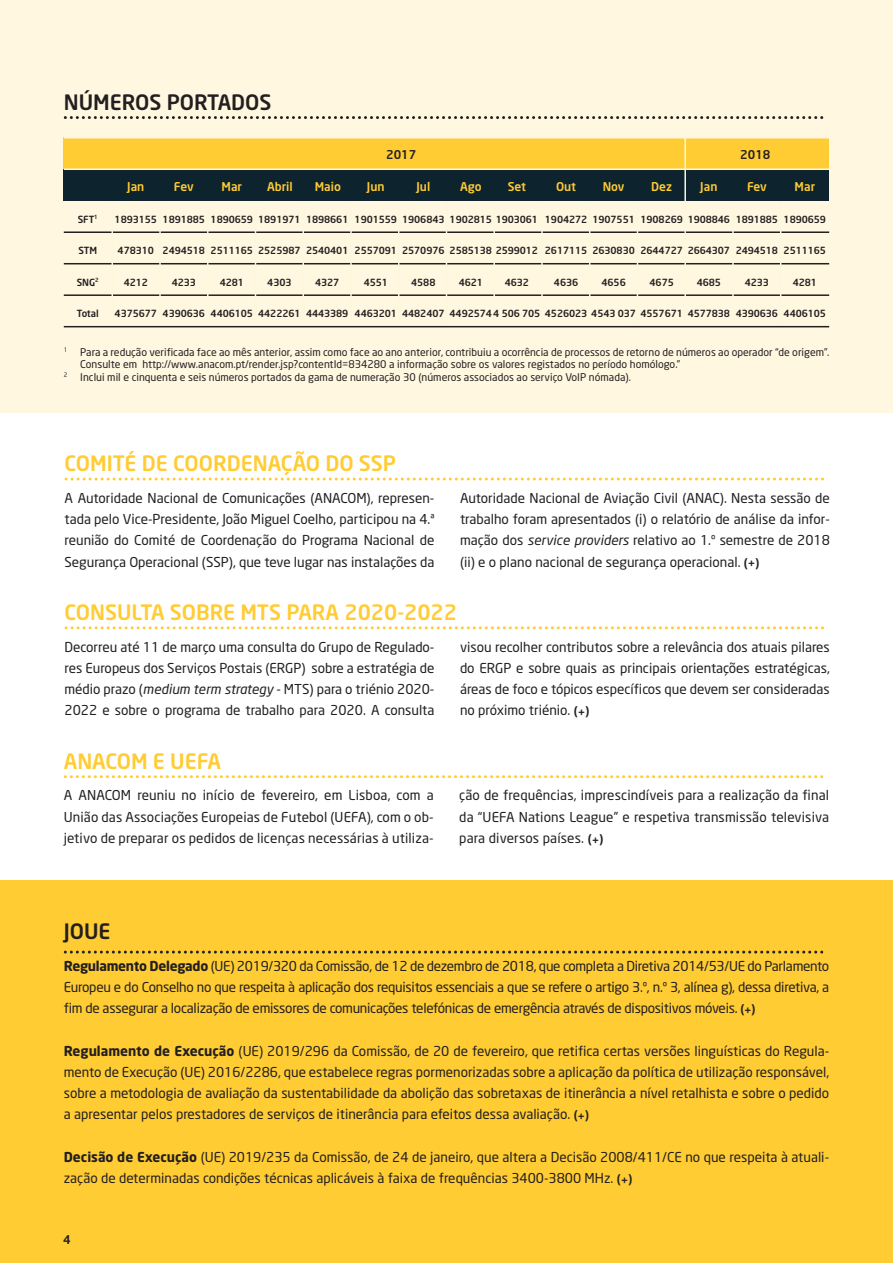
<style>
.page{position:relative;width:893px;height:1263px;background:#fff}
.page>*{position:absolute;margin:0;border:0;box-sizing:border-box;transform-origin:0 0}
.TÍTULOS_PEQUENOS{font:500 21px "Neo Sans";color:#fc3}
.TÍTULOS_PEQUENOS-2{font:500 21px "Neo Sans";color:#231f20}
.Texto{font:13.5px/21.3px "Neo Sans";color:#231f20;text-align:justify}
.TÍTULOS_GRANDES{font:500 12px "Neo Sans";color:#fc3}
.TÍTULOS_GRANDES-2{font:500 12px "Neo Sans";color:#231f20}
.legendas{font:10.5px/12.6px "Neo Sans";color:#231f20}
.TÍTULOS_GRANDES-3{font:500 9.75px "Neo Sans";letter-spacing:-.01em;color:#231f20}
.s1{font-style:italic}
.s2{font-weight:500;font-size:12px}
.s3{font-weight:700}
</style>
<div class="page">
<div style="left:0;top:880px;width:893px;height:383px;background:#fc3"></div>
<svg style="left:65px;top:950px;width:759px;height:3px"></svg>
<svg style="left:66px;top:626px;width:758px;height:3px"></svg>
<svg style="left:65px;top:775px;width:759px;height:3px"></svg>
<svg style="left:66px;top:477px;width:758px;height:3px"></svg>
<div style="left:0;top:0;width:893px;height:412px;background:#fff7e0"></div>
<div style="left:64px;top:138px;width:765px;height:31px;background:#fc3"></div>
<hr style="left:64px;top:326px;width:765px;height:1px;background:#231f20">
<hr style="left:64px;top:294px;width:765px;height:2px;background:#231f20">
<hr style="left:64px;top:263px;width:765px;height:1px;background:#231f20">
<hr style="left:64px;top:231px;width:765px;height:2px;background:#231f20">
<hr style="left:112px;top:183px;width:1px;height:140px;background:#fef7dd">
<hr style="left:159px;top:183px;width:2px;height:140px;background:#fef7dd">
<hr style="left:207px;top:183px;width:2px;height:140px;background:#fef7dd">
<hr style="left:541px;top:183px;width:2px;height:140px;background:#fef7dd">
<hr style="left:302px;top:183px;width:2px;height:140px;background:#fef7dd">
<hr style="left:350px;top:183px;width:2px;height:140px;background:#fef7dd">
<hr style="left:589px;top:183px;width:1px;height:140px;background:#fef7dd">
<hr style="left:446px;top:183px;width:1px;height:140px;background:#fef7dd">
<hr style="left:255px;top:183px;width:1px;height:140px;background:#fef7dd">
<hr style="left:732px;top:183px;width:2px;height:140px;background:#fef7dd">
<hr style="left:780px;top:183px;width:1px;height:140px;background:#fef7dd">
<svg style="left:65px;top:116px;width:759px;height:3px"></svg>
<hr style="left:493px;top:183px;width:2px;height:140px;background:#fef7dd">
<hr style="left:637px;top:183px;width:1px;height:140px;background:#fef7dd">
<div style="left:64px;top:169px;width:765px;height:32px;background:#0d232e"></div>
<hr style="left:64px;top:137px;width:765px;height:2px;background:#fef7dd">
<hr style="left:64px;top:168px;width:765px;height:2px;background:#fef7dd">
<hr style="left:398px;top:208px;width:1px;height:115px;background:#fef7dd">
<hr style="left:684px;top:134px;width:2px;height:189px;background:#fef7dd">
<p class="TÍTULOS_PEQUENOS-2" style="left:64px;top:89px;width:209px">NÚMEROS PORTADOS</p>
<p class="TÍTULOS_GRANDES-2" style="left:386px;top:147px;width:32px">2017</p>
<p class="TÍTULOS_GRANDES-2" style="left:740px;top:147px;width:32px">2018</p>
<p class="TÍTULOS_GRANDES" style="left:127px;top:179px;width:19px">Jan</p>
<p class="TÍTULOS_GRANDES" style="left:174px;top:179px;width:21px">Fev</p>
<p class="TÍTULOS_GRANDES" style="left:222px;top:179px;width:22px">Mar</p>
<p class="TÍTULOS_GRANDES" style="left:267px;top:179px;width:27px">Abril</p>
<p class="TÍTULOS_GRANDES" style="left:315px;top:179px;width:28px">Maio</p>
<p class="TÍTULOS_GRANDES" style="left:367px;top:179px;width:19px">Jun</p>
<p class="TÍTULOS_GRANDES" style="left:416px;top:179px;width:15px">Jul</p>
<p class="TÍTULOS_GRANDES" style="left:460px;top:179px;width:23px">Ago</p>
<p class="TÍTULOS_GRANDES" style="left:508px;top:179px;width:20px">Set</p>
<p class="TÍTULOS_GRANDES" style="left:556px;top:179px;width:22px">Out</p>
<p class="TÍTULOS_GRANDES" style="left:603px;top:179px;width:23px">Nov</p>
<p class="TÍTULOS_GRANDES" style="left:651px;top:179px;width:22px">Dez</p>
<p class="TÍTULOS_GRANDES" style="left:700px;top:179px;width:19px">Jan</p>
<p class="TÍTULOS_GRANDES" style="left:747px;top:179px;width:21px">Fev</p>
<p class="TÍTULOS_GRANDES" style="left:795px;top:179px;width:22px">Mar</p>
<p class="TÍTULOS_GRANDES-3" style="left:78px;top:213px;width:22px">SFT<sup>1</sup></p>
<p class="TÍTULOS_GRANDES-3" style="left:115px;top:213px;width:713px">1893155 1891885 1890659 1891971 1898661 1901559 1906843 1902815 1903061 1904272 1907551 1908269 1908846 1891885 1890659</p>
<p class="TÍTULOS_GRANDES-3" style="left:78px;top:244px;width:20px">STM</p>
<p class="TÍTULOS_GRANDES-3" style="left:118px;top:244px;width:710px">478310 2494518 2511165 2525987 2540401 2557091 2570976 2585138 2599012 2617115 2630830 2644727 2664307 2494518 2511165</p>
<p class="TÍTULOS_GRANDES-3" style="left:77px;top:276px;width:23px">SNG<sup>2</sup></p>
<p class="TÍTULOS_GRANDES-3" style="left:124px;top:276px;width:26px">4212</p>
<p class="TÍTULOS_GRANDES-3" style="left:172px;top:276px;width:26px">4233</p>
<p class="TÍTULOS_GRANDES-3" style="left:220px;top:276px;width:26px">4281</p>
<p class="TÍTULOS_GRANDES-3" style="left:267px;top:276px;width:26px">4303</p>
<p class="TÍTULOS_GRANDES-3" style="left:315px;top:276px;width:26px">4327</p>
<p class="TÍTULOS_GRANDES-3" style="left:364px;top:276px;width:26px">4551</p>
<p class="TÍTULOS_GRANDES-3" style="left:411px;top:276px;width:26px">4588</p>
<p class="TÍTULOS_GRANDES-3" style="left:459px;top:276px;width:26px">4621</p>
<p class="TÍTULOS_GRANDES-3" style="left:505px;top:276px;width:26px">4632</p>
<p class="TÍTULOS_GRANDES-3" style="left:554px;top:276px;width:26px">4636</p>
<p class="TÍTULOS_GRANDES-3" style="left:601px;top:276px;width:26px">4656</p>
<p class="TÍTULOS_GRANDES-3" style="left:650px;top:276px;width:26px">4675</p>
<p class="TÍTULOS_GRANDES-3" style="left:697px;top:276px;width:26px">4685</p>
<p class="TÍTULOS_GRANDES-3" style="left:745px;top:276px;width:26px">4233</p>
<p class="TÍTULOS_GRANDES-3" style="left:793px;top:276px;width:26px">4281</p>
<p class="TÍTULOS_GRANDES-3" style="left:77px;top:307px;width:23px">Total</p>
<p class="TÍTULOS_GRANDES-3" style="left:115px;top:307px;width:713px">4375677 4390636 4406105 4422261 4443389 4463201 4482407 44925744 506 705 4526023 4543 037 4557671 4577838 4390636 4406105</p>
<p class="legendas" style="left:80px;top:345px;width:750px;text-indent:-16px"><sup>1</sup> Para a redução verificada face ao mês anterior, assim como face ao ano anterior, contribuiu a ocorrência de processos de retorno de números ao operador “de origem”.<br>Consulte em http://www.anacom.pt/render.jsp?contentId=834280 a informação sobre os valores registados no período homólogo.”</p>
<p class="legendas" style="left:64px;top:370px;width:569px"><sup>2</sup> Inclui mil e cinquenta e seis números portados da gama de numeração 30 (números associados ao serviço VoIP nómada).</p>
<p class="TÍTULOS_PEQUENOS" style="left:65px;top:450px;width:333px">COMITÉ DE COORDENAÇÃO DO SSP</p>
<p class="Texto" style="left:65px;top:487px;width:371px">A Autoridade Nacional de Comunicações (ANACOM), represen&shy;tada pelo Vice-Presidente, João Miguel Coelho, participou na 4.ª reunião do Comité de Coordenação do Programa Nacional de Segurança Operacional (SSP), que teve lugar nas instalações da</p>
<p class="Texto" style="left:460px;top:487px;width:371px">Autoridade Nacional de Aviação Civil (ANAC). Nesta sessão de trabalho foram apresentados (i) o relatório de análise da infor&shy;mação dos <span class="s1">service providers</span> relativo ao 1.º semestre de 2018 (ii) e o plano nacional de segurança operacional. <span class="s2">(</span><sub>+</sub><span class="s2">)</span></p>
<p class="TÍTULOS_PEQUENOS" style="left:65px;top:599px;width:394px">CONSULTA SOBRE MTS PARA 2020-2022</p>
<p class="Texto" style="left:65px;top:636px;width:371px">Decorreu até 11 de março uma consulta do Grupo de Regulado&shy;res Europeus dos Serviços Postais (ERGP) sobre a estratégia de médio prazo (<span class="s1">medium term strategy</span> - MTS) para o triénio 2020- 2022 e sobre o programa de trabalho para 2020. A consulta</p>
<p class="Texto" style="left:460px;top:636px;width:371px">visou recolher contributos sobre a relevância dos atuais pilares do ERGP e sobre quais as principais orientações estratégicas, áreas de foco e tópicos específicos que devem ser consideradas no próximo triénio. <span class="s2">(</span><sub>+</sub><span class="s2">)</span></p>
<p class="TÍTULOS_PEQUENOS" style="left:64px;top:748px;width:159px">ANACOM E UEFA</p>
<p class="Texto" style="left:64px;top:785px;width:371px">A ANACOM reuniu no início de fevereiro, em Lisboa, com a União das Associações Europeias de Futebol (UEFA), com o ob&shy;jetivo de preparar os pedidos de licenças necessárias à utiliza-</p>
<p class="Texto" style="left:459px;top:785px;width:371px">ção de frequências, imprescindíveis para a realização da final da “UEFA Nations League” e respetiva transmissão televisiva para diversos países. <span class="s2">(</span><sub>+</sub><span class="s2">)</span></p>
<p class="TÍTULOS_PEQUENOS-2" style="left:64px;top:918px;width:48px">JOUE</p>
<p class="Texto" style="left:64px;top:955px;width:767px"><span class="s3">Regulamento Delegado</span> (UE) 2019/320 da Comissão, de 12 de dezembro de 2018, que completa a Diretiva 2014/53/UE do Parlamento Europeu e do Conselho no que respeita à aplicação dos requisitos essenciais a que se refere o artigo 3.º, n.º 3, alínea g), dessa diretiva, a fim de assegurar a localização de emissores de comunicações telefónicas de emergência através de dispositivos móveis. <span class="s2">(</span><sub>+</sub><span class="s2">)</span></p>
<p class="Texto" style="left:64px;top:1040px;width:767px"><span class="s3">Regulamento de Execução</span> (UE) 2019/296 da Comissão, de 20 de fevereiro, que retifica certas versões linguísticas do Regula&shy;mento de Execução (UE) 2016/2286, que estabelece regras pormenorizadas sobre a aplicação da política de utilização responsável, sobre a metodologia de avaliação da sustentabilidade da abolição das sobretaxas de itinerância a nível retalhista e sobre o pedido a apresentar pelos prestadores de serviços de itinerância para efeitos dessa avaliação. <span class="s2">(</span><sub>+</sub><span class="s2">)</span></p>
<p class="Texto" style="left:64px;top:1146px;width:767px"><span class="s3">Decisão de Execução</span> (UE) 2019/235 da Comissão, de 24 de janeiro, que altera a Decisão 2008/411/CE no que respeita à atuali&shy;zação de determinadas condições técnicas aplicáveis à faixa de frequências 3400-3800 MHz. <span class="s2">(</span><sub>+</sub><span class="s2">)</span></p>
<p class="TÍTULOS_GRANDES-2" style="left:63px;top:1232px;width:9px">4</p>
</div>
